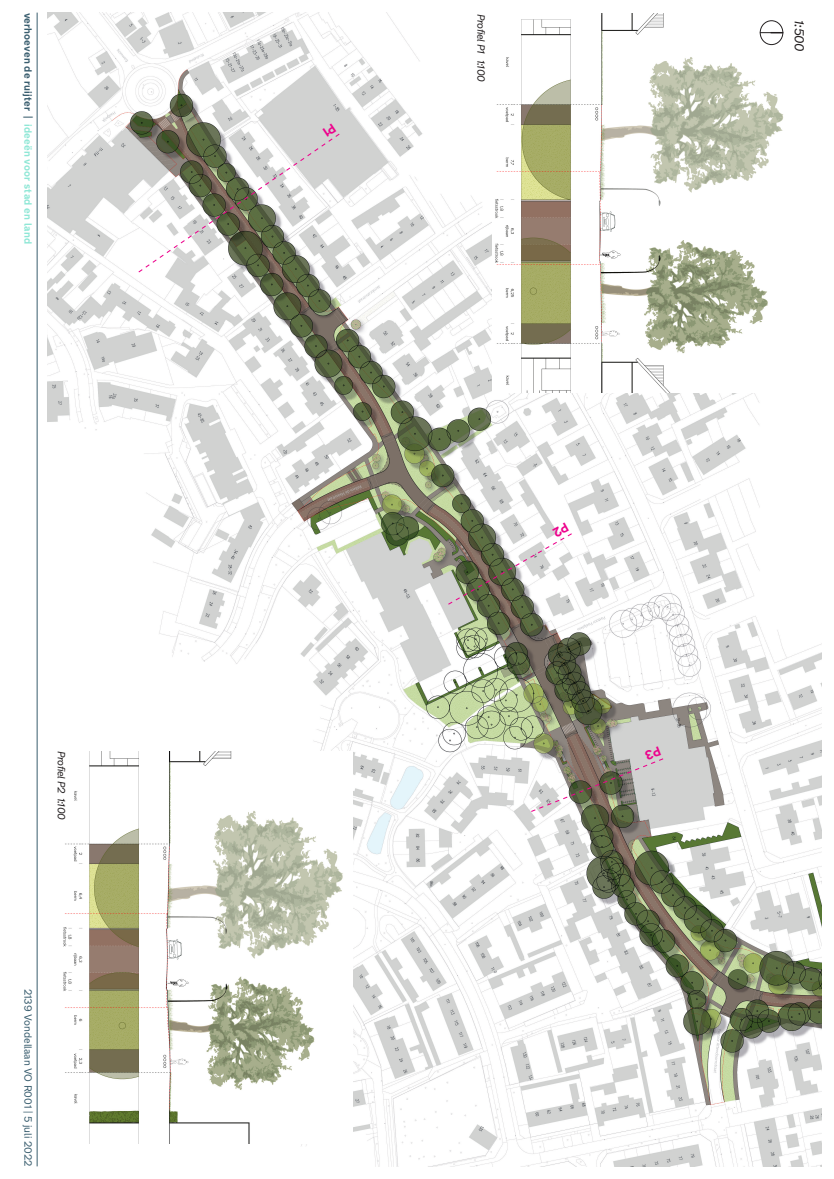
<style>
.page{position:relative;width:834px;height:1179px;background:#fff}
.page>*{position:absolute;margin:0;border:0;box-sizing:border-box;transform-origin:0 0}
.t1{font:italic 13.02px "New Transport";color:#231f20}
.t2{font:700 10.5px "New Transport";letter-spacing:.02em;color:#8fe7d6}
.t3{font:10.5px "New Transport";color:#395d6e}
.t4{font:italic 10.5px "New Transport";letter-spacing:-.035em;color:#231f20}
.s1{color:#395d6e}
</style>
<div class="page">
<img style="left:47px;top:13px;width:774px;height:1153px">
<hr style="left:37px;top:13px;width:1px;height:1153px;background:#395d6e">
<img style="left:492px;top:14px;width:291px;height:378px">
<img style="left:58px;top:751px;width:294px;height:392px">
<div style="left:759px;top:20px;width:24px;height:25px;border:1px solid #231f20;border-radius:50%"></div>
<svg style="left:759px;top:32px;width:24px;height:1px"></svg>
<svg style="left:137px;top:123px;width:203px;height:150px"></svg>
<svg style="left:447px;top:522px;width:126px;height:84px"></svg>
<svg style="left:530px;top:746px;width:134px;height:67px"></svg>
<p class="t2" style="left:35px;top:13px;width:233px;rotate:90deg"><span class="s1">verhoeven de ruijter |</span> ideeën voor stad en land</p>
<p class="t4" style="left:68px;top:751px;width:70px;rotate:90deg">Profiel P2 1:100</p>
<p class="t3" style="left:35px;top:988px;width:179px;rotate:90deg">2139 Vondellaan VO R001 | 5 juli 2022</p>
<p class="t4" style="left:487px;top:14px;width:70px;rotate:90deg">Profiel P1 1:100</p>
<p class="t1" style="left:807px;top:20px;width:32px;rotate:90deg">1:500</p>
</div>
